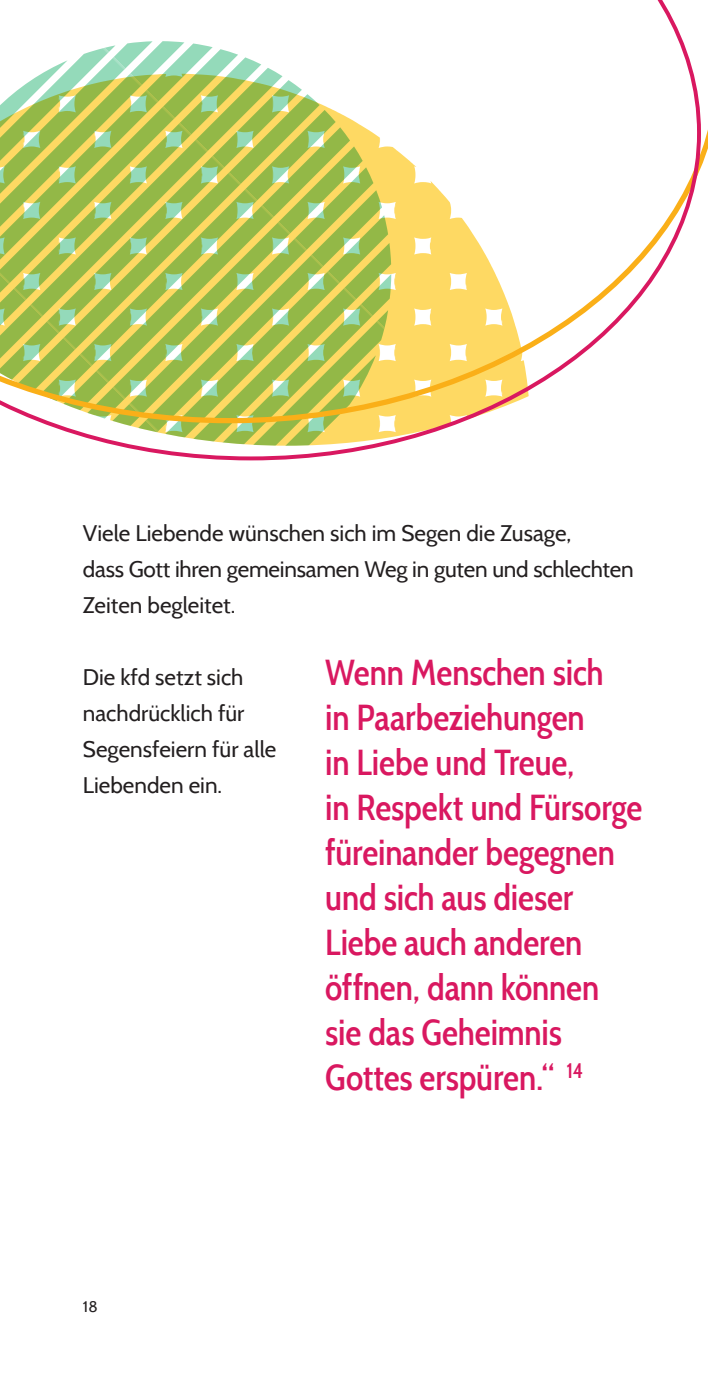
<style>
.page{position:relative;width:708px;height:1378px;background:#fff}
.page>*{position:absolute;margin:0;border:0;box-sizing:border-box;transform-origin:0 0}
.t1{font:500 36px/45px "Cabin Condensed";letter-spacing:-.005em;color:#d91860}
.t2{font:22.5px/36px "Cabin";color:#231f20}
.t3{font:15.3px "Cabin";color:#231f20}
</style>
<div class="page">
<svg style="left:0;top:0;width:701px;height:460px"></svg>
<p class="t2" style="left:83px;top:514px;width:552px">Viele Liebende wünschen sich im Segen die Zusage,<br>dass Gott ihren gemeinsamen Weg in guten und schlechten<br>Zeiten begleitet.</p>
<p class="t2" style="left:83px;top:658px;width:195px">Die kfd setzt sich nachdrücklich für<br>Segensfeiern für alle<br>Liebenden ein.</p>
<p class="t1" style="left:325px;top:649px;width:319px">Wenn Menschen sich<br>in Paarbeziehungen<br>in Liebe und Treue,<br>in Respekt und Fürsorge füreinander begegnen und sich aus dieser<br>Liebe auch anderen öffnen, dann können sie das Geheimnis<br>Gottes erspüren.“ <sup>14</sup></p>
<p class="t3" style="left:83px;top:1296px;width:16px">18</p>
</div>
